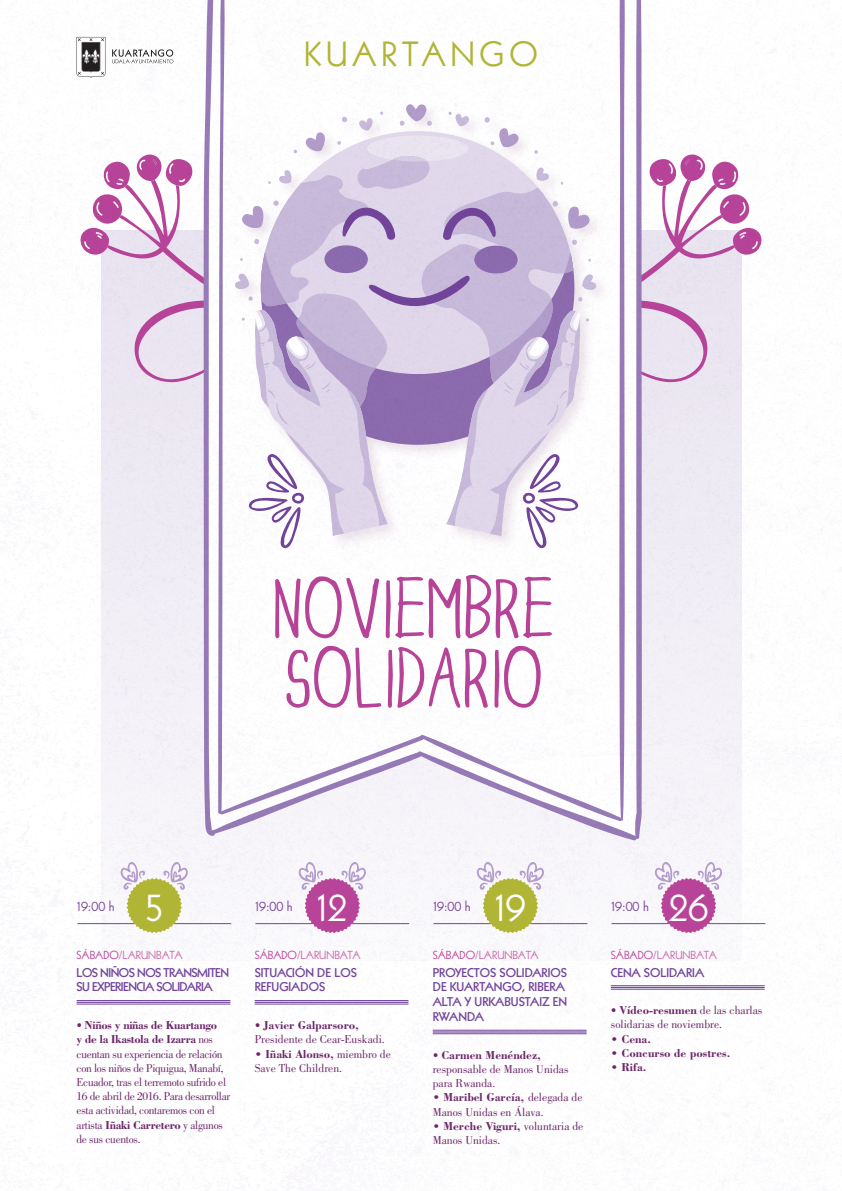
<style>
.page{position:relative;width:842px;height:1191px;background:#fff}
.page>*{position:absolute;margin:0;border:0;box-sizing:border-box;transform-origin:0 0}
.t1{font:79.7px/69.5px "DINSKICASUALCONDENSED";letter-spacing:-.04em;color:#b84499}
.t2{font:41.2px "Kabel";color:#fff}
.t3{font:34px "Kabel";letter-spacing:.14em;color:#b0b536}
.t4{font:14.4px "Kabel";color:#77449a}
.t5{font:800 12.4px/14.8px "Kabel";color:#72459b}
.t6{font:800 12.4px/14.8px "Kabel";letter-spacing:-.04em;color:#72459b}
.t7{font:11.8px/14.2px "Bodoni";color:#6c2669}
.t8{font:11.8px/14.2px "Bodoni";letter-spacing:-.025em;color:#6c2669;scale:.96 1}
.t9{font:700 11.8px "Bodoni";color:#6c2669}
.t10{font:11.3px "Kabel";color:#c967a8}
.s1{color:#b84499}
.s2{font-weight:700}
</style>
<div class="page">
<img style="left:76px;top:0;width:690px;height:1035px">
<hr style="left:77px;top:923px;width:154px;height:1px;background:#77449a">
<hr style="left:77px;top:1000px;width:153px;height:1px;background:#72459b">
<hr style="left:77px;top:1001px;width:153px;height:2px;background:#72459b">
<hr style="left:77px;top:1003px;width:153px;height:1px;background:#72459b">
<svg style="left:121px;top:860px;width:67px;height:73px"></svg>
<hr style="left:433px;top:923px;width:154px;height:1px;background:#77449a">
<hr style="left:433px;top:1030px;width:154px;height:1px;background:#72459b">
<hr style="left:433px;top:1031px;width:154px;height:1px;background:#72459b">
<hr style="left:433px;top:1033px;width:154px;height:1px;background:#72459b">
<svg style="left:477px;top:860px;width:67px;height:73px"></svg>
<hr style="left:612px;top:923px;width:153px;height:1px;background:#77449a">
<hr style="left:611px;top:985px;width:154px;height:1px;background:#72459b">
<hr style="left:611px;top:987px;width:154px;height:1px;background:#72459b">
<hr style="left:611px;top:989px;width:154px;height:1px;background:#72459b">
<svg style="left:655px;top:860px;width:67px;height:73px"></svg>
<hr style="left:255px;top:923px;width:154px;height:1px;background:#77449a">
<hr style="left:255px;top:1000px;width:153px;height:1px;background:#72459b">
<hr style="left:255px;top:1001px;width:153px;height:2px;background:#72459b">
<hr style="left:255px;top:1003px;width:153px;height:1px;background:#72459b">
<svg style="left:299px;top:860px;width:67px;height:73px"></svg>
<h3 class="t3" style="left:304px;top:34px;width:235px">KUARTANGO</h3>
<h1 class="t1" style="left:271px;top:573px;width:286px">NOVIEMBRE<br>SOLIDARIO</h1>
<h2 class="t2" style="left:317px;top:882px;width:32px">12</h2>
<h2 class="t2" style="left:495px;top:882px;width:32px">19</h2>
<p class="t4" style="left:612px;top:897px;width:39px">19:00 h</p>
<p class="t10" style="left:611px;top:948px;width:107px"><span class="s1">SÁBADO</span>/LARUNBATA</p>
<p class="t5" style="left:611px;top:965px;width:95px">CENA SOLIDARIA</p>
<p class="t7" style="left:611px;top:1003px;width:153px">• <span class="s2">Vídeo-resumen</span> de las charlas solidarias de noviembre.</p>
<p class="t9" style="left:611px;top:1031px;width:42px">• Cena.</p>
<p class="t9" style="left:611px;top:1045px;width:121px">• Concurso de postres.</p>
<p class="t9" style="left:611px;top:1059px;width:37px">• Rifa.</p>
<h2 class="t2" style="left:669px;top:882px;width:41px">26</h2>
<h2 class="t2" style="left:144px;top:882px;width:21px">5</h2>
<p class="t4" style="left:433px;top:897px;width:39px">19:00 h</p>
<p class="t10" style="left:433px;top:948px;width:107px"><span class="s1">SÁBADO</span>/LARUNBATA</p>
<p class="t5" style="left:433px;top:965px;width:136px">PROYECTOS SOLIDARIOS<br>DE KUARTANGO, RIBERA<br>ALTA Y URKABUSTAIZ EN<br>RWANDA</p>
<p class="t7" style="left:433px;top:1047px;width:137px">• <span class="s2">Carmen Menéndez, </span>responsable de Manos Unidas para Rwanda.</p>
<p class="t7" style="left:433px;top:1090px;width:151px"><span class="s2">• Maribel García,</span> delegada de<br>Manos Unidas en Álava.</p>
<p class="t7" style="left:433px;top:1118px;width:152px"><span class="s2">• Merche Viguri,</span> voluntaria de<br>Manos Unidas.</p>
<p class="t4" style="left:77px;top:897px;width:39px">19:00 h</p>
<p class="t10" style="left:77px;top:948px;width:107px"><span class="s1">SÁBADO</span>/LARUNBATA</p>
<p class="t6" style="left:77px;top:965px;width:154px">LOS NIÑOS NOS TRANSMITEN<br>SU EXPERIENCIA SOLIDARIA</p>
<p class="t8" style="left:77px;top:1018px;width:162px">• <span class="s2">Niños y niñas de Kuartango<br>y de la Ikastola de Izarra</span> nos cuentan su experiencia de relación con los niños de Piquigua, Manabí,<br>Ecuador, tras el terremoto sufrido el<br>16 de abril de 2016. Para desarrollar esta actividad, contaremos con el artista <span class="s2">Iñaki Carretero</span> y algunos de sus cuentos.</p>
<p class="t4" style="left:255px;top:897px;width:39px">19:00 h</p>
<p class="t10" style="left:255px;top:948px;width:107px"><span class="s1">SÁBADO</span>/LARUNBATA</p>
<p class="t5" style="left:255px;top:965px;width:104px">SITUACIÓN DE LOS<br>REFUGIADOS</p>
<p class="t7" style="left:255px;top:1018px;width:132px">• <span class="s2">Javier Galparsoro,<br></span>Presidente de Cear-Euskadi.</p>
<p class="t7" style="left:255px;top:1046px;width:138px"><span class="s2">• Iñaki Alonso,</span> miembro de<br>Save The Children.</p>
</div>
